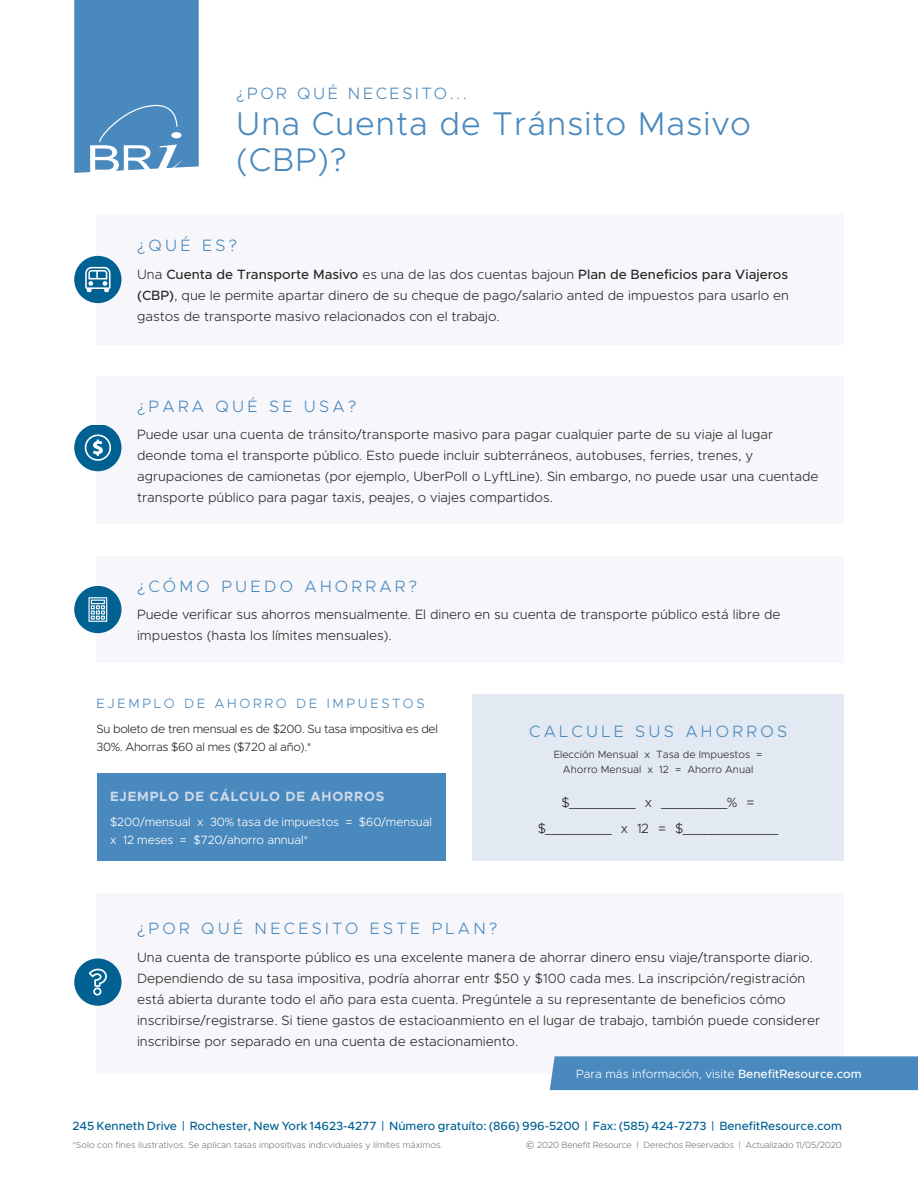
<style>
.page{position:relative;width:918px;height:1188px;background:#fff}
.page>*{position:absolute;margin:0;border:0;box-sizing:border-box;transform-origin:0 0}
.Section_Headline{font:300 33px/36px "Metropolis";letter-spacing:.03em;color:#4a89be}
.Subhead{font:300 16.5px "Metropolis";letter-spacing:.2em;color:#4a89be}
.Section_Headline-2{font:300 16.5px "Metropolis";letter-spacing:.16em;color:#4a89be}
.Lower_Page_Body{font:300 13.5px/21px "Metropolis";color:#282928}
.Subhead-2{font:300 13.5px "Metropolis";letter-spacing:.2em;color:#4a89be}
.Subhead-3{font:700 13.5px "Metropolis";letter-spacing:.06em;color:#cddae9}
.Lower_Page_Body-2{font:300 12px/18px "Metropolis";letter-spacing:-.01em;color:#fff}
.Lower_Page_Body-3{font:500 12px "Metropolis";letter-spacing:-.005em;color:#006192}
.Lower_Page_Body-4{font:300 12px/18px "Metropolis";letter-spacing:-.03em;color:#282928}
.Subhead-4{font:300 10.5px/15px "Metropolis";color:#282928;text-align:center}
.Footnote{font:300 9px "Metropolis";color:#7b7675}
.Footnote-2{font:300 9px "Metropolis";letter-spacing:-.02em;color:#7b7675}
.s1{font-weight:500}
.s2{font-family:"Verdana";font-weight:400}
</style>
<div class="page">
<svg style="left:74px;top:0;width:125px;height:173px;background:#5892c3"></svg>
<div style="left:97px;top:214px;width:747px;height:131px;background:#f7f7fb"></div>
<div style="left:74px;top:256px;width:48px;height:47px;background:#006192;border-radius:50%"></div>
<svg style="left:85px;top:267px;width:26px;height:25px"></svg>
<div style="left:97px;top:377px;width:747px;height:147px;background:#f7f7fb"></div>
<svg style="left:74px;top:426px;width:48px;height:45px"></svg>
<div style="left:97px;top:556px;width:747px;height:107px;background:#f7f7fb"></div>
<div style="left:74px;top:586px;width:48px;height:47px;background:#006192;border-radius:50%"></div>
<svg style="left:88px;top:597px;width:19px;height:25px"></svg>
<div style="left:472px;top:695px;width:372px;height:166px;background:#e2e9f2"></div>
<div style="left:97px;top:773px;width:349px;height:88px;background:#4a89be"></div>
<div style="left:97px;top:893px;width:747px;height:180px;background:#f7f7fb"></div>
<div style="left:74px;top:958px;width:48px;height:48px;background:#006192;border-radius:50%"></div>
<svg style="left:89px;top:969px;width:18px;height:27px"></svg>
<div style="left:550px;top:1056px;width:368px;height:34px;background:#4a89be"></div>
<p class="Section_Headline-2" style="left:236px;top:83px;width:232px">¿POR QUÉ NECESITO...</p>
<p class="Section_Headline" style="left:236px;top:105px;width:516px">Una Cuenta de Tránsito Masivo (CBP)?</p>
<p class="Subhead" style="left:137px;top:235px;width:102px">¿QUÉ ES?</p>
<p class="Lower_Page_Body" style="left:137px;top:264px;width:654px;text-align:justify">Una <span class="s1">Cuenta de Transporte Masivo</span> es una de las dos cuentas bajoun <span class="s1">Plan de Beneficios para Viajeros (CBP)</span>, que le permite apartar dinero de su cheque de pago/salario anted de impuestos para usarlo en gastos de transporte masivo relacionados con el trabajo.</p>
<p class="Subhead" style="left:137px;top:396px;width:221px">¿PARA QUÉ SE USA?</p>
<p class="Lower_Page_Body" style="left:137px;top:424px;width:683px">Puede usar una cuenta de tránsito/transporte masivo para pagar cualquier parte de su viaje al lugar deonde toma el transporte público. Esto puede incluir subterráneos, autobuses, ferries, trenes, y agrupaciones de camionetas (por ejemplo, UberPoll o LyftLine). Sin embargo, no puede usar una cuentade transporte público para pagar taxis, peajes, o viajes compartidos.</p>
<p class="Subhead" style="left:137px;top:576px;width:282px">¿CÓMO PUEDO AHORRAR?</p>
<p class="Lower_Page_Body" style="left:137px;top:604px;width:645px">Puede verificar sus ahorros mensualmente. El dinero en su cuenta de transporte público está libre de impuestos (hasta los límites mensuales).</p>
<p class="Subhead-2" style="left:97px;top:695px;width:330px">EJEMPLO DE AHORRO DE IMPUESTOS</p>
<p class="Lower_Page_Body-4" style="left:97px;top:719px;width:343px">Su boleto de tren mensual es de $200. Su tasa impositiva es del<br>30%. Ahorras $60 al mes ($720 al año).*</p>
<p class="Subhead-3" style="left:110px;top:788px;width:276px">EJEMPLO DE CÁLCULO DE AHORROS</p>
<p class="Lower_Page_Body-2" style="left:110px;top:813px;width:323px">$200/mensual x 30% tasa de impuestos = $60/mensual x 12 meses = $720/ahorro annual*</p>
<p class="Subhead" style="left:529px;top:721px;width:259px">CALCULE SUS AHORROS</p>
<p class="Subhead-4" style="left:554px;top:746px;width:210px">Elección Mensual x Tasa de Impuestos =<br>Ahorro Mensual x 12 = Ahorro Anual</p>
<p class="Lower_Page_Body" style="left:538px;top:790px;width:242px;line-height:25.5px;text-align:center">$_________ x _________% = $_________ x 12 = $_____________</p>
<p class="Subhead" style="left:137px;top:918px;width:362px">¿POR QUÉ NECESITO ESTE PLAN?</p>
<p class="Lower_Page_Body" style="left:137px;top:946px;width:685px">Una cuenta de transporte público es una excelente manera de ahorrar dinero ensu viaje/transporte diario.<br>Dependiendo de su tasa impositiva, podría ahorrar entr $50 y $100 cada mes. La inscripción/registración está abierta durante todo el año para esta cuenta. Pregúntele a su representante de beneficios cómo inscribirse/registrarse. Si tiene gastos de estacioanmiento en el lugar de trabajo, tambión puede considerer inscribirse por separado en una cuenta de estacionamiento.</p>
<p class="Lower_Page_Body-2" style="left:576px;top:1065px;width:287px">Para más información, visite <span class="s1">BenefitResource.com</span></p>
<p class="Lower_Page_Body-3" style="left:72px;top:1118px;width:771px">245 Kenneth Drive | Rochester, New York 14623-4277 | Número gratuíto: (866) 996-5200 | Fax: (585) 424-7273 | BenefitResource.com</p>
<p class="Footnote" style="left:72px;top:1139px;width:372px">*Solo con fines ilustrativos. Se aplican tasas impositivas indicviduales y límites máximos.</p>
<p class="Footnote-2" style="left:526px;top:1139px;width:318px"><span class="s2">©</span> 2020 Benefit Resource | Derechos Reservados | Actualizado 11/05/2020</p>
</div>
